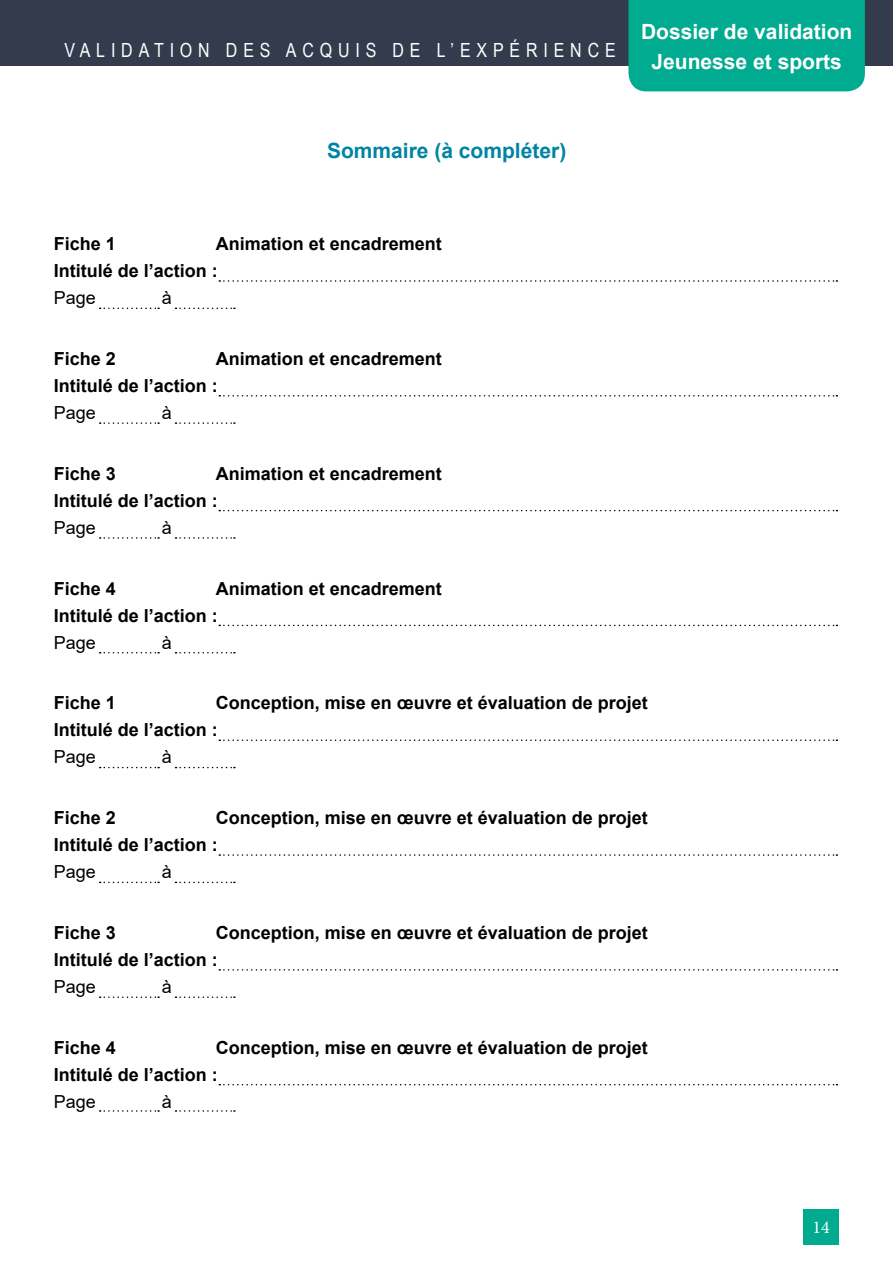
<style>
.page{position:relative;width:893px;height:1263px;background:#fff}
.page>*{position:absolute;margin:0;border:0;box-sizing:border-box;transform-origin:0 0}
.t1{font:700 21px/30.6px "Arial";color:#fff;text-align:center}
.t2{font:700 21px "Arial";color:#0084a3}
.t3{font:19.5px "Arial Narrow";letter-spacing:.3em;color:#fff}
.t4{font:700 18px/27px "Arial";color:#000}
.t5{font:18px "Arial";color:#000}
.t6{font:18px "Minion Pro";color:#fff}
</style>
<div class="page">
<div style="left:0;top:0;width:893px;height:65px;background:#343b4c"></div>
<div style="left:628px;top:0;width:237px;height:91px;background:#00ab90"></div>
<div style="left:803px;top:1209px;width:36px;height:35px;background:#00ab90"></div>
<svg style="left:219px;top:280px;width:618px;height:2px"></svg>
<svg style="left:219px;top:395px;width:618px;height:1px"></svg>
<svg style="left:219px;top:510px;width:618px;height:1px"></svg>
<svg style="left:219px;top:625px;width:618px;height:1px"></svg>
<svg style="left:219px;top:739px;width:618px;height:2px"></svg>
<svg style="left:219px;top:854px;width:618px;height:2px"></svg>
<svg style="left:219px;top:969px;width:618px;height:2px"></svg>
<svg style="left:219px;top:1084px;width:618px;height:1px"></svg>
<svg style="left:100px;top:308px;width:59px;height:1px"></svg>
<svg style="left:100px;top:422px;width:59px;height:2px"></svg>
<svg style="left:100px;top:537px;width:59px;height:2px"></svg>
<svg style="left:100px;top:652px;width:59px;height:1px"></svg>
<svg style="left:100px;top:767px;width:59px;height:1px"></svg>
<svg style="left:100px;top:882px;width:59px;height:1px"></svg>
<svg style="left:100px;top:996px;width:59px;height:2px"></svg>
<svg style="left:100px;top:1110px;width:59px;height:2px"></svg>
<svg style="left:176px;top:308px;width:59px;height:1px"></svg>
<svg style="left:176px;top:422px;width:59px;height:2px"></svg>
<svg style="left:176px;top:537px;width:59px;height:2px"></svg>
<svg style="left:176px;top:652px;width:59px;height:1px"></svg>
<svg style="left:176px;top:767px;width:59px;height:1px"></svg>
<svg style="left:176px;top:882px;width:59px;height:1px"></svg>
<svg style="left:176px;top:996px;width:59px;height:2px"></svg>
<svg style="left:176px;top:1110px;width:59px;height:2px"></svg>
<p class="t3" style="left:64px;top:36px;width:553px">VALIDATION DES ACQUIS DE L’EXPÉRIENCE</p>
<p class="t2" style="left:327px;top:136px;width:241px">Sommaire (à compléter)</p>
<p class="t1" style="left:641px;top:16px;width:213px">Dossier de validation<br>Jeunesse et sports</p>
<p class="t4" style="left:54px;top:231px;width:64px">Fiche 1</p>
<p class="t4" style="left:54px;top:231px;width:390px;text-indent:162px">Animation et encadrement<br>Intitulé de l’action :</p>
<p class="t5" style="left:54px;top:285px;width:44px">Page</p>
<p class="t5" style="left:162px;top:285px;width:12px">à</p>
<p class="t4" style="left:54px;top:345px;width:64px">Fiche 2</p>
<p class="t4" style="left:54px;top:345px;width:390px;text-indent:162px">Animation et encadrement<br>Intitulé de l’action :</p>
<p class="t5" style="left:54px;top:400px;width:44px">Page</p>
<p class="t5" style="left:162px;top:400px;width:12px">à</p>
<p class="t4" style="left:54px;top:460px;width:64px">Fiche 3</p>
<p class="t4" style="left:54px;top:460px;width:390px;text-indent:162px">Animation et encadrement<br>Intitulé de l’action :</p>
<p class="t5" style="left:54px;top:515px;width:44px">Page</p>
<p class="t5" style="left:162px;top:515px;width:12px">à</p>
<p class="t4" style="left:54px;top:575px;width:64px">Fiche 4</p>
<p class="t4" style="left:54px;top:575px;width:390px;text-indent:162px">Animation et encadrement<br>Intitulé de l’action :</p>
<p class="t5" style="left:54px;top:630px;width:44px">Page</p>
<p class="t5" style="left:162px;top:630px;width:12px">à</p>
<p class="t4" style="left:54px;top:690px;width:596px;text-indent:162px">Conception, mise en œuvre et évaluation de projet<br>Intitulé de l’action :</p>
<p class="t5" style="left:54px;top:745px;width:44px">Page</p>
<p class="t5" style="left:162px;top:745px;width:12px">à</p>
<p class="t4" style="left:54px;top:690px;width:64px">Fiche 1</p>
<p class="t4" style="left:54px;top:805px;width:596px;text-indent:162px">Conception, mise en œuvre et évaluation de projet<br>Intitulé de l’action :</p>
<p class="t5" style="left:54px;top:859px;width:44px">Page</p>
<p class="t5" style="left:162px;top:859px;width:12px">à</p>
<p class="t4" style="left:54px;top:805px;width:64px">Fiche 2</p>
<p class="t4" style="left:54px;top:919px;width:596px;text-indent:162px">Conception, mise en œuvre et évaluation de projet<br>Intitulé de l’action :</p>
<p class="t5" style="left:54px;top:974px;width:44px">Page</p>
<p class="t5" style="left:162px;top:974px;width:12px">à</p>
<p class="t4" style="left:54px;top:919px;width:64px">Fiche 3</p>
<p class="t4" style="left:54px;top:1034px;width:596px;text-indent:162px">Conception, mise en œuvre et évaluation de projet<br>Intitulé de l’action :</p>
<p class="t5" style="left:54px;top:1089px;width:44px">Page</p>
<p class="t5" style="left:162px;top:1089px;width:12px">à</p>
<p class="t4" style="left:54px;top:1034px;width:64px">Fiche 4</p>
<p class="t6" style="left:813px;top:1215px;width:19px">14</p>
</div>
